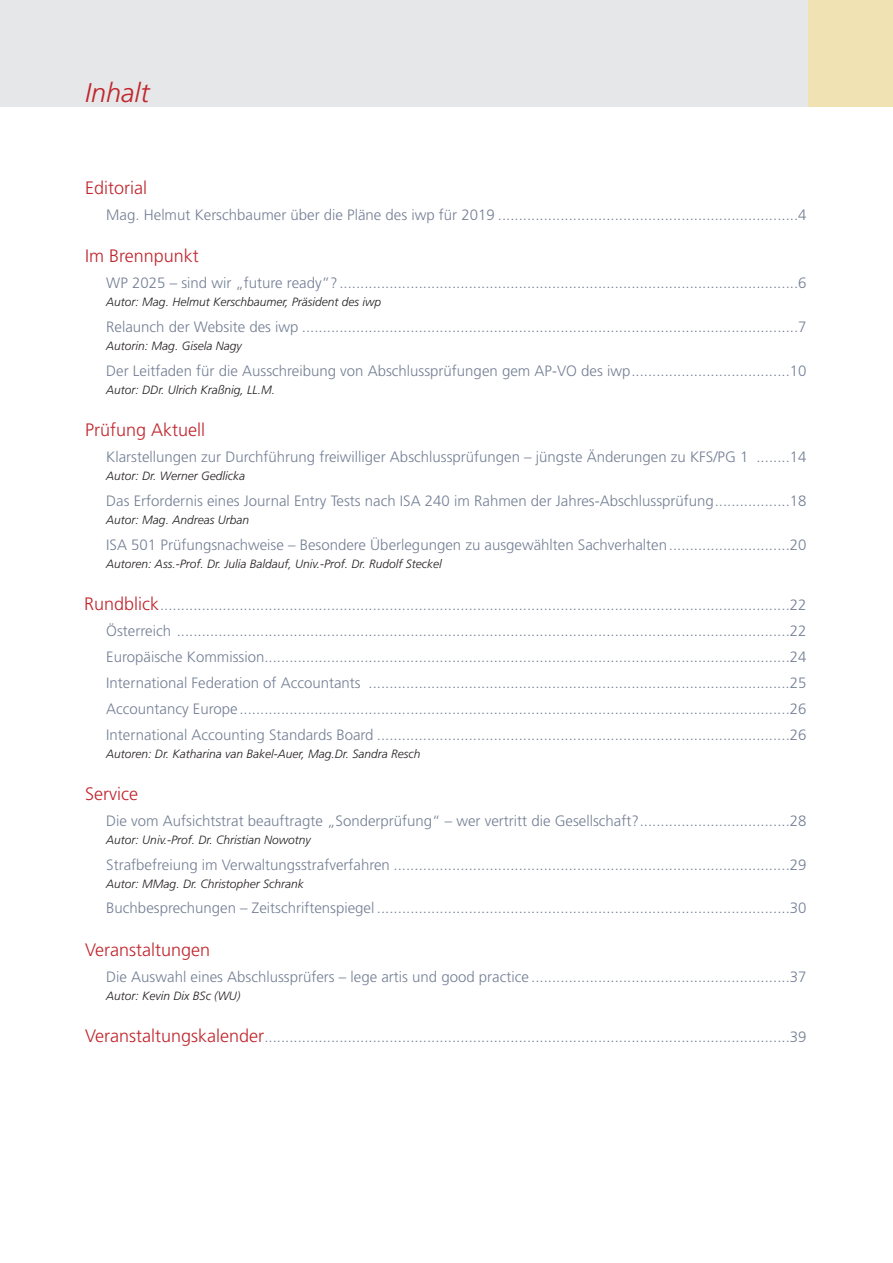
<style>
.page{position:relative;width:893px;height:1263px;background:#fff}
.page>*{position:absolute;margin:0;border:0;box-sizing:border-box;transform-origin:0 0}
.t1{font:italic 300 27px "Frutiger";color:#c0262d}
.t2{font:300 18px "Frutiger";color:#c0262d}
.t3{font:300 15px/25.8px "Frutiger";color:#758095;text-align:justify}
.t4{font:italic 300 12px "Frutiger";color:#231f20}
.s1{font-size:18px;color:#c0262d}
</style>
<div class="page">
<div style="left:0;top:0;width:893px;height:106px;background:#e6e7e9"></div>
<div style="left:808px;top:0;width:85px;height:106px;background:#f1e2b4"></div>
<h1 class="t1" style="left:85px;top:77px;width:66px">Inhalt</h1>
<p class="t2" style="left:85px;top:178px;width:63px">Editorial</p>
<p class="t3" style="left:106px;top:202px;width:702px">Mag. Helmut Kerschbaumer über die Pläne des iwp für 2019 ........................................................................4</p>
<p class="t2" style="left:85px;top:246px;width:115px">Im Brennpunkt</p>
<p class="t3" style="left:106px;top:270px;width:702px">WP 2025 – sind wir „future ready”? ..............................................................................................................6</p>
<p class="t4" style="left:106px;top:295px;width:276px">Autor: Mag. Helmut Kerschbaumer, Präsident des iwp</p>
<p class="t3" style="left:106px;top:314px;width:702px">Relaunch der Website des iwp .......................................................................................................................7</p>
<p class="t4" style="left:106px;top:339px;width:137px">Autorin: Mag. Gisela Nagy</p>
<p class="t3" style="left:106px;top:358px;width:702px">Der Leitfaden für die Ausschreibung von Abschlussprüfungen gem AP-VO des iwp......................................10</p>
<p class="t4" style="left:106px;top:383px;width:170px">Autor: DDr. Ulrich Kraßnig, LL.M.</p>
<p class="t2" style="left:85px;top:420px;width:122px">Prüfung Aktuell</p>
<p class="t3" style="left:106px;top:444px;width:702px">Klarstellungen zur Durchführung freiwilliger Abschlussprüfungen – jüngste Änderungen zu KFS/PG 1 ........14</p>
<p class="t4" style="left:106px;top:469px;width:140px">Autor: Dr. Werner Gedlicka</p>
<p class="t3" style="left:106px;top:488px;width:702px">Das Erfordernis eines Journal Entry Tests nach ISA 240 im Rahmen der Jahres-Abschlussprüfung..................18</p>
<p class="t4" style="left:106px;top:513px;width:144px">Autor: Mag. Andreas Urban</p>
<p class="t3" style="left:106px;top:532px;width:702px">ISA 501 Prüfungsnachweise – Besondere Überlegungen zu ausgewählten Sachverhalten.............................20</p>
<p class="t4" style="left:106px;top:557px;width:337px">Autoren: Ass.-Prof. Dr. Julia Baldauf, Univ.-Prof. Dr. Rudolf Steckel</p>
<p class="t3" style="left:106px;top:592px;width:702px;text-indent:-22px"><span class="s1">Rundblick</span>.......................................................................................................................................................22<br>Österreich ...................................................................................................................................................22<br>Europäische Kommission..............................................................................................................................24<br>International Federation of Accountants .....................................................................................................25<br>Accountancy Europe....................................................................................................................................26<br>International Accounting Standards Board ...................................................................................................26</p>
<p class="t4" style="left:106px;top:746px;width:316px">Autoren: Dr. Katharina van Bakel-Auer, Mag.Dr. Sandra Resch</p>
<p class="t2" style="left:85px;top:783px;width:54px">Service</p>
<p class="t3" style="left:106px;top:807px;width:702px">Die vom Aufsichtstrat beauftragte „Sonderprüfung“ – wer vertritt die Gesellschaft?....................................28</p>
<p class="t4" style="left:106px;top:833px;width:206px">Autor: Univ.-Prof. Dr. Christian Nowotny</p>
<p class="t3" style="left:106px;top:851px;width:702px">Strafbefreiung im Verwaltungsstrafverfahren ...............................................................................................29</p>
<p class="t4" style="left:106px;top:876px;width:199px">Autor: MMag. Dr. Christopher Schrank</p>
<p class="t3" style="left:106px;top:895px;width:702px">Buchbesprechungen – Zeitschriftenspiegel ...................................................................................................30</p>
<p class="t2" style="left:85px;top:939px;width:127px">Veranstaltungen</p>
<p class="t3" style="left:106px;top:963px;width:702px">Die Auswahl eines Abschlussprüfers – lege artis und good practice ..............................................................37</p>
<p class="t4" style="left:106px;top:988px;width:136px">Autor: Kevin Dix BSc (WU)</p>
<p class="t3" style="left:85px;top:1024px;width:723px"><span class="s1">Veranstaltungskalender</span>..............................................................................................................................39</p>
</div>
